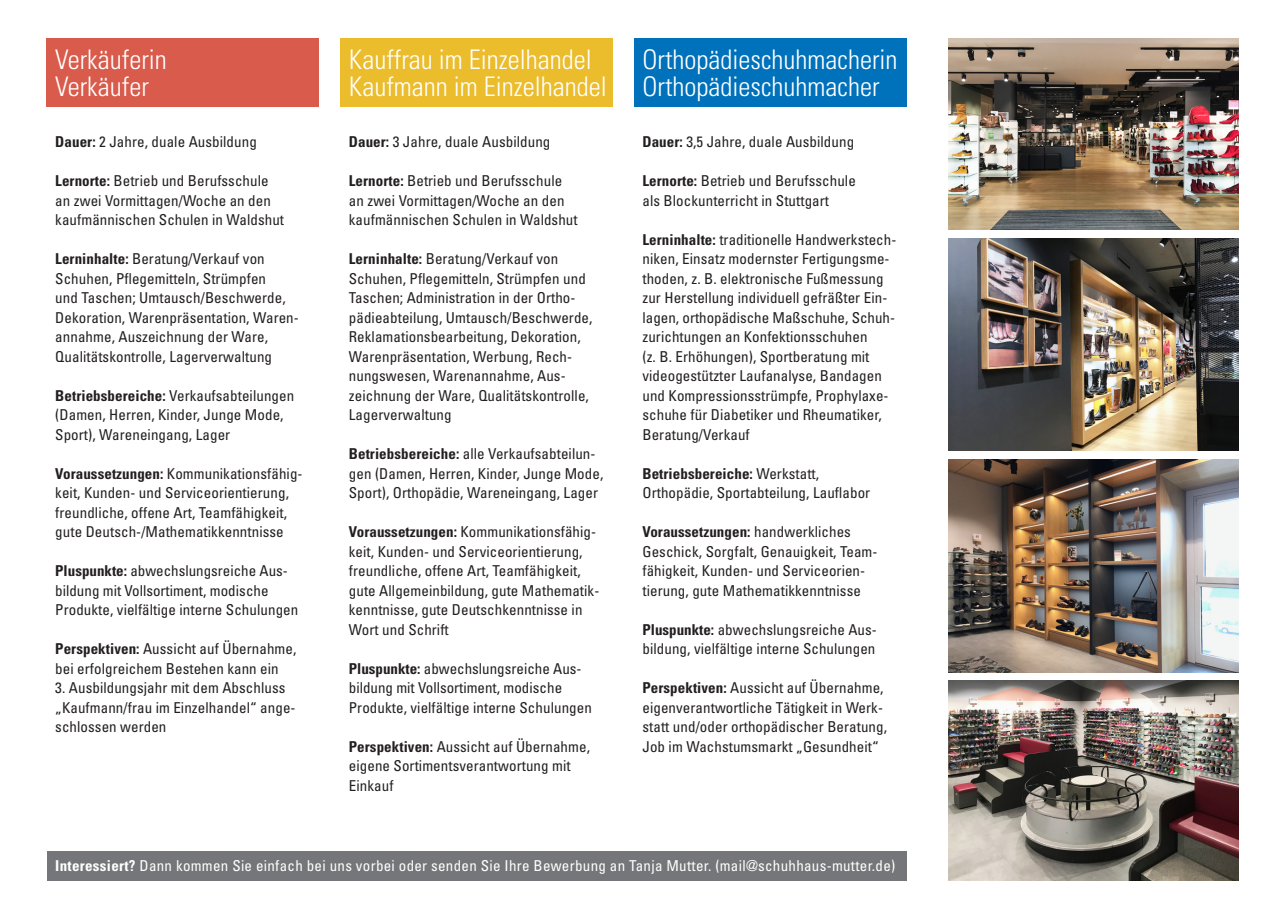
<style>
.page{position:relative;width:1285px;height:919px;background:#fff}
.page>*{position:absolute;margin:0;border:0;box-sizing:border-box;transform-origin:0 0}
.t1{font:300 condensed 27px/27px "Univers LT Std";color:#fff}
.t2{font:condensed 15px/19.5px "Univers LT Std";letter-spacing:.005em;color:#231f20}
.t3{font:condensed 15px "Univers LT Std";letter-spacing:.02em;color:#fff}
.s1{font-weight:700}
</style>
<div class="page">
<div style="left:340px;top:38px;width:272px;height:68px;background:#ebbc2b"></div>
<div style="left:634px;top:38px;width:272px;height:68px;background:#0072bc"></div>
<div style="left:47px;top:38px;width:272px;height:68px;background:#d95b4b"></div>
<div style="left:47px;top:850px;width:859px;height:30px;background:#757679"></div>
<img style="left:948px;top:38px;width:289px;height:192px">
<img style="left:948px;top:238px;width:289px;height:213px">
<img style="left:948px;top:459px;width:289px;height:213px">
<img style="left:948px;top:680px;width:289px;height:200px">
<h1 class="t1" style="left:55px;top:46px;width:113px">Verkäuferin<br>Verkäufer</h1>
<p class="t2" style="left:55px;top:132px;width:203px"><span class="s1">Dauer:</span> 2 Jahre, duale Ausbildung</p>
<p class="t2" style="left:55px;top:171px;width:230px"><span class="s1">Lernorte:</span> Betrieb und Berufsschule an zwei Vormittagen/Woche an den kaufmännischen Schulen in Waldshut</p>
<p class="t2" style="left:55px;top:249px;width:245px"><span class="s1">Lerninhalte:</span> Beratung/Verkauf von Schuhen, Pflegemitteln, Strümpfen<br>und Taschen; Umtausch/Beschwerde, Dekoration, Warenpräsentation, Waren&shy;annahme, Auszeichnung der Ware, Qualitätskontrolle, Lagerverwaltung</p>
<p class="t2" style="left:55px;top:385px;width:240px"><span class="s1">Betriebsbereiche:</span> Verkaufsabteilungen (Damen, Herren, Kinder, Junge Mode,<br>Sport), Wareneingang, Lager</p>
<p class="t2" style="left:55px;top:463px;width:249px"><span class="s1">Voraussetzungen:</span> Kommunikationsfähig&shy;keit, Kunden- und Serviceorientierung, freundliche, offene Art, Teamfähigkeit, gute Deutsch-/Mathematikkenntnisse</p>
<p class="t2" style="left:55px;top:561px;width:244px"><span class="s1">Pluspunkte:</span> abwechslungsreiche Aus&shy;bildung mit Vollsortiment, modische<br>Produkte, vielfältige interne Schulungen</p>
<p class="t2" style="left:55px;top:639px;width:242px"><span class="s1">Perspektiven:</span> Aussicht auf Übernahme, bei erfolgreichem Bestehen kann ein</p>
<p class="t2" style="left:55px;top:678px;width:242px">3. Ausbildungsjahr mit dem Abschluss „Kaufmann/frau im Einzelhandel“ ange&shy;schlossen werden</p>
<h1 class="t1" style="left:349px;top:46px;width:259px">Kauffrau im Einzelhandel<br>Kaufmann im Einzelhandel</h1>
<h1 class="t1" style="left:642px;top:46px;width:256px">Orthopädieschuhmacherin<br>Orthopädieschuhmacher</h1>
<p class="t2" style="left:349px;top:132px;width:203px"><span class="s1">Dauer:</span> 3 Jahre, duale Ausbildung</p>
<p class="t2" style="left:349px;top:171px;width:230px"><span class="s1">Lernorte:</span> Betrieb und Berufsschule an zwei Vormittagen/Woche an den kaufmännischen Schulen in Waldshut</p>
<p class="t2" style="left:349px;top:249px;width:245px"><span class="s1">Lerninhalte:</span> Beratung/Verkauf von Schuhen, Pflegemitteln, Strümpfen und Taschen; Administration in der Ortho&shy;pädieabteilung, Umtausch/Beschwerde, Reklamationsbearbeitung, Dekoration, Warenpräsentation, Werbung, Rech&shy;nungswesen, Warenannahme, Aus&shy;zeichnung der Ware, Qualitätskontrolle, Lagerverwaltung</p>
<p class="t2" style="left:349px;top:444px;width:256px"><span class="s1">Betriebsbereiche:</span> alle Verkaufsabteilun&shy;gen (Damen, Herren, Kinder, Junge Mode,<br>Sport), Orthopädie, Wareneingang, Lager</p>
<p class="t2" style="left:349px;top:522px;width:252px"><span class="s1">Voraussetzungen:</span> Kommunikationsfähig&shy;keit, Kunden- und Serviceorientierung, freundliche, offene Art, Teamfähigkeit, gute Allgemeinbildung, gute Mathematik&shy;kenntnisse, gute Deutschkenntnisse in Wort und Schrift</p>
<p class="t2" style="left:349px;top:658px;width:244px"><span class="s1">Pluspunkte:</span> abwechslungsreiche Aus&shy;bildung mit Vollsortiment, modische<br>Produkte, vielfältige interne Schulungen</p>
<p class="t2" style="left:349px;top:736px;width:242px"><span class="s1">Perspektiven:</span> Aussicht auf Übernahme, eigene Sortimentsverantwortung mit<br>Einkauf</p>
<p class="t2" style="left:642px;top:132px;width:213px"><span class="s1">Dauer:</span> 3,5 Jahre, duale Ausbildung</p>
<p class="t2" style="left:642px;top:171px;width:215px"><span class="s1">Lernorte:</span> Betrieb und Berufsschule als Blockunterricht in Stuttgart</p>
<p class="t2" style="left:642px;top:229px;width:255px"><span class="s1">Lerninhalte:</span> traditionelle Handwerkstech&shy;niken, Einsatz modernster Fertigungsme&shy;thoden, z. B. elektronische Fußmessung zur Herstellung individuell gefräßter Ein&shy;lagen, orthopädische Maßschuhe, Schuh&shy;zurichtungen an Konfektionsschuhen<br>(z. B. Erhöhungen), Sportberatung mit videogestützter Laufanalyse, Bandagen und Kompressionsstrümpfe, Prophylaxe&shy;schuhe für Diabetiker und Rheumatiker, Beratung/Verkauf</p>
<p class="t2" style="left:642px;top:463px;width:229px"><span class="s1">Betriebsbereiche:</span> Werkstatt,<br>Orthopädie, Sportabteilung, Lauflabor</p>
<p class="t2" style="left:642px;top:522px;width:236px"><span class="s1">Voraussetzungen:</span> handwerkliches Geschick, Sorgfalt, Genauigkeit, Team&shy;fähigkeit, Kunden- und Serviceorien&shy;tierung, gute Mathematikkenntnisse</p>
<p class="t2" style="left:642px;top:619px;width:236px"><span class="s1">Pluspunkte:</span> abwechslungsreiche Aus&shy;bildung, vielfältige interne Schulungen</p>
<p class="t2" style="left:642px;top:678px;width:246px"><span class="s1">Perspektiven:</span> Aussicht auf Übernahme, eigenverantwortliche Tätigkeit in Werk&shy;statt und/oder orthopädischer Beratung, Job im Wachstumsmarkt „Gesundheit“</p>
<p class="t3" style="left:55px;top:856px;width:841px"><span class="s1">Interessiert?</span> Dann kommen Sie einfach bei uns vorbei oder senden Sie Ihre Bewerbung an Tanja Mutter. (mail@schuhhaus-mutter.de)</p>
</div>
